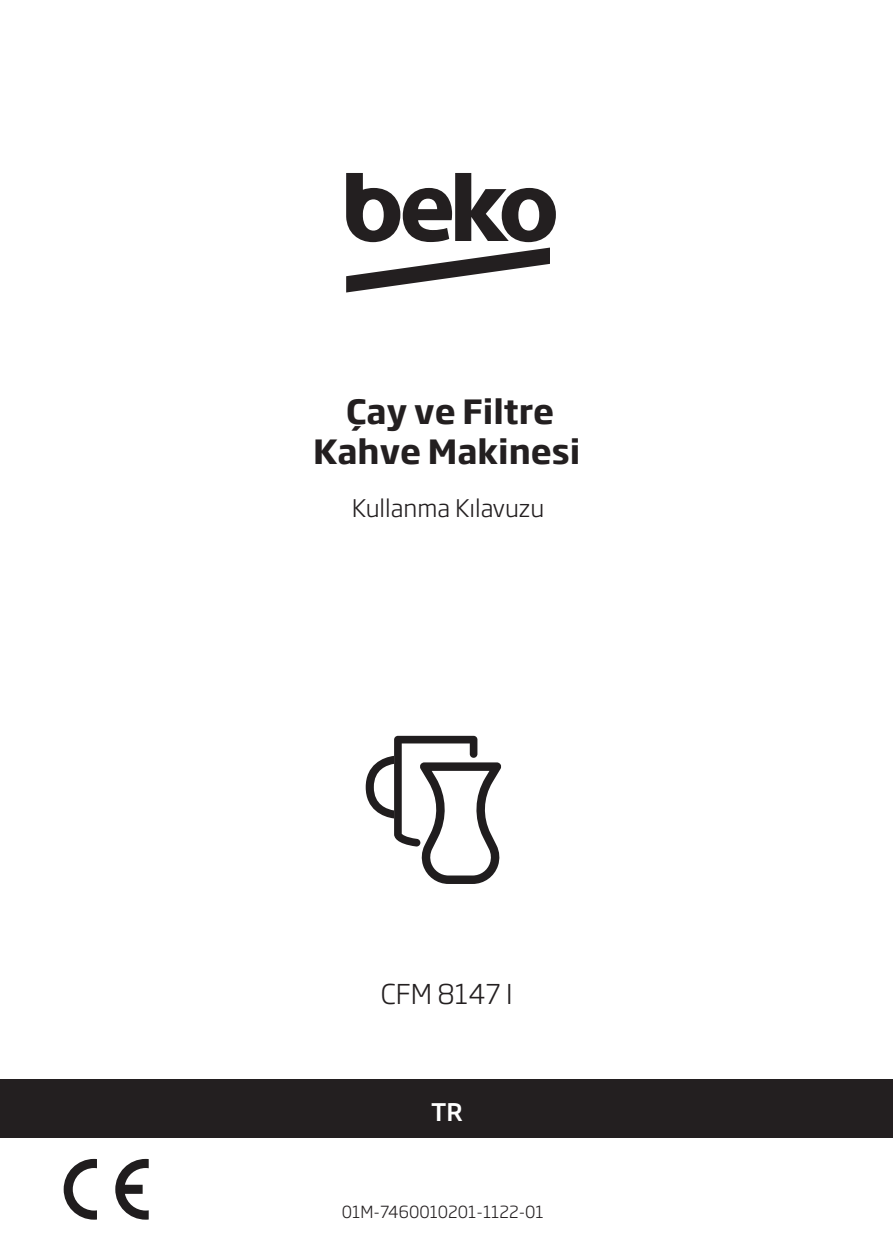
<style>
.page{position:relative;width:893px;height:1259px;background:#fff}
.page>*{position:absolute;margin:0;border:0;box-sizing:border-box;transform-origin:0 0}
.Urun_adi{font:700 33px "Soho Gothic Pro";color:#231f20}
.Model_no{font:300 27px "Soho Gothic Pro";color:#231f20}
.Kullanma_Kılavuzu{font:300 24px "Soho Gothic Pro";color:#231f20}
.Dil_kodları{font:500 24px "Soho Gothic Pro";color:#fff}
.Kilavuz_takip_kodu{font:300 16.5px "Soho Gothic Pro";color:#231f20}
</style>
<div class="page">
<div style="left:0;top:1079px;width:893px;height:58px;background:#231f20"></div>
<svg style="left:64px;top:1159px;width:33px;height:60px"></svg>
<svg style="left:115px;top:1159px;width:34px;height:60px"></svg>
<svg style="left:346px;top:173px;width:210px;height:119px"></svg>
<svg style="left:366px;top:736px;width:135px;height:148px"></svg>
<p class="Urun_adi" style="left:346px;top:386px;width:210px">Çay ve Filtre</p>
<p class="Urun_adi" style="left:313px;top:425px;width:269px">Kahve Makinesi</p>
<p class="Kullanma_Kılavuzu" style="left:352px;top:489px;width:194px">Kullanma Kılavuzu</p>
<p class="Model_no" style="left:381px;top:972px;width:133px">CFM 8147 I</p>
<p class="Dil_kodları" style="left:431px;top:1093px;width:33px">TR</p>
<p class="Kilavuz_takip_kodu" style="left:342px;top:1198px;width:203px">01M-7460010201-1122-01</p>
</div>
